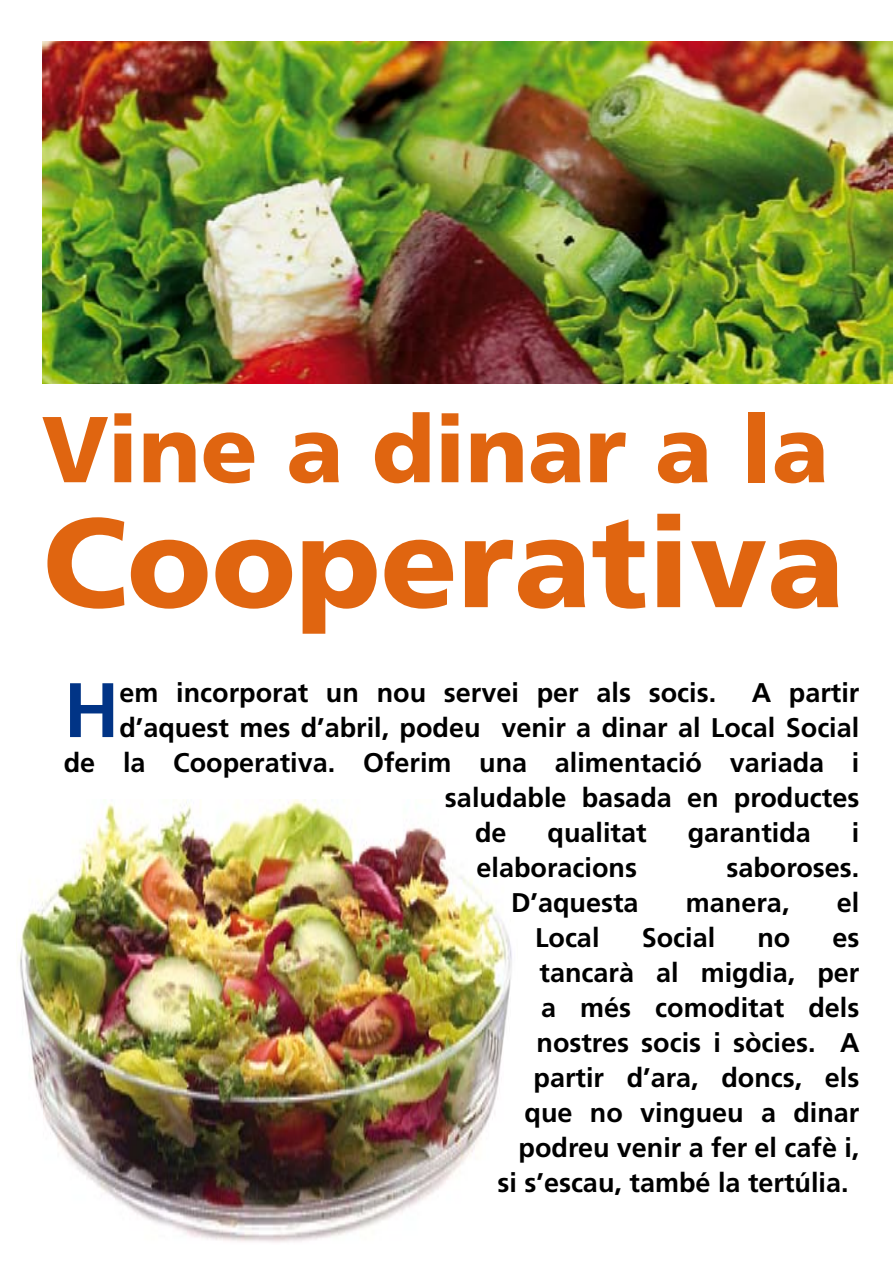
<style>
.page{position:relative;width:893px;height:1263px;background:#fff}
.page>*{position:absolute;margin:0;border:0;box-sizing:border-box;transform-origin:0 0}
.t1{font:900 126.6px "Frutiger";color:#e06510}
.t2{font:900 93.45px "Frutiger";color:#e06510}
.t3{font:700 77.1px "Frutiger";color:#013486}
.t4{font:700 27px "Frutiger";color:#000}
</style>
<div class="page">
<img style="left:43px;top:42px;width:850px;height:342px">
<img style="left:16px;top:800px;width:496px;height:443px">
<svg style="left:45px;top:1230px;width:7px;height:12px"></svg>
<h2 class="t2" style="left:41px;top:393px;width:789px">Vine a dinar a la</h2>
<h1 class="t1" style="left:43px;top:486px;width:803px">Cooperativa</h1>
<h3 class="t3" style="left:64px;top:665px;width:57px">H</h3>
<p class="t4" style="left:119px;top:677px;width:598px">em incorporat un nou servei per als socis.</p>
<p class="t4" style="left:752px;top:677px;width:109px">A partir</p>
<p class="t4" style="left:119px;top:712px;width:741px">d’aquest mes d’abril, podeu venir a dinar al Local Social</p>
<p class="t4" style="left:64px;top:747px;width:797px">de la Cooperativa. Oferim una alimentació variada i</p>
<p class="t4" style="left:445px;top:782px;width:416px">saludable basada en productes</p>
<p class="t4" style="left:475px;top:817px;width:33px">de</p>
<p class="t4" style="left:548px;top:817px;width:101px">qualitat</p>
<p class="t4" style="left:688px;top:817px;width:125px">garantida</p>
<p class="t4" style="left:852px;top:817px;width:9px">i</p>
<p class="t4" style="left:476px;top:852px;width:162px">elaboracions</p>
<p class="t4" style="left:726px;top:852px;width:135px">saboroses.</p>
<p class="t4" style="left:511px;top:887px;width:129px">D’aquesta</p>
<p class="t4" style="left:686px;top:887px;width:105px">manera,</p>
<p class="t4" style="left:837px;top:887px;width:24px">el</p>
<p class="t4" style="left:535px;top:922px;width:66px">Local</p>
<p class="t4" style="left:642px;top:922px;width:75px">Social</p>
<p class="t4" style="left:757px;top:922px;width:34px">no</p>
<p class="t4" style="left:832px;top:922px;width:28px">es</p>
<p class="t4" style="left:539px;top:957px;width:321px">tancarà al migdia, per</p>
<p class="t4" style="left:541px;top:992px;width:320px">a més comoditat dels</p>
<p class="t4" style="left:536px;top:1026px;width:324px">nostres socis i sòcies. A</p>
<p class="t4" style="left:533px;top:1061px;width:327px">partir d’ara, doncs, els</p>
<p class="t4" style="left:524px;top:1096px;width:336px">que no vingueu a dinar</p>
<p class="t4" style="left:518px;top:1131px;width:342px">podreu venir a fer el cafè i,</p>
<p class="t4" style="left:497px;top:1166px;width:353px">si s’escau, també la tertúlia.</p>
</div>
